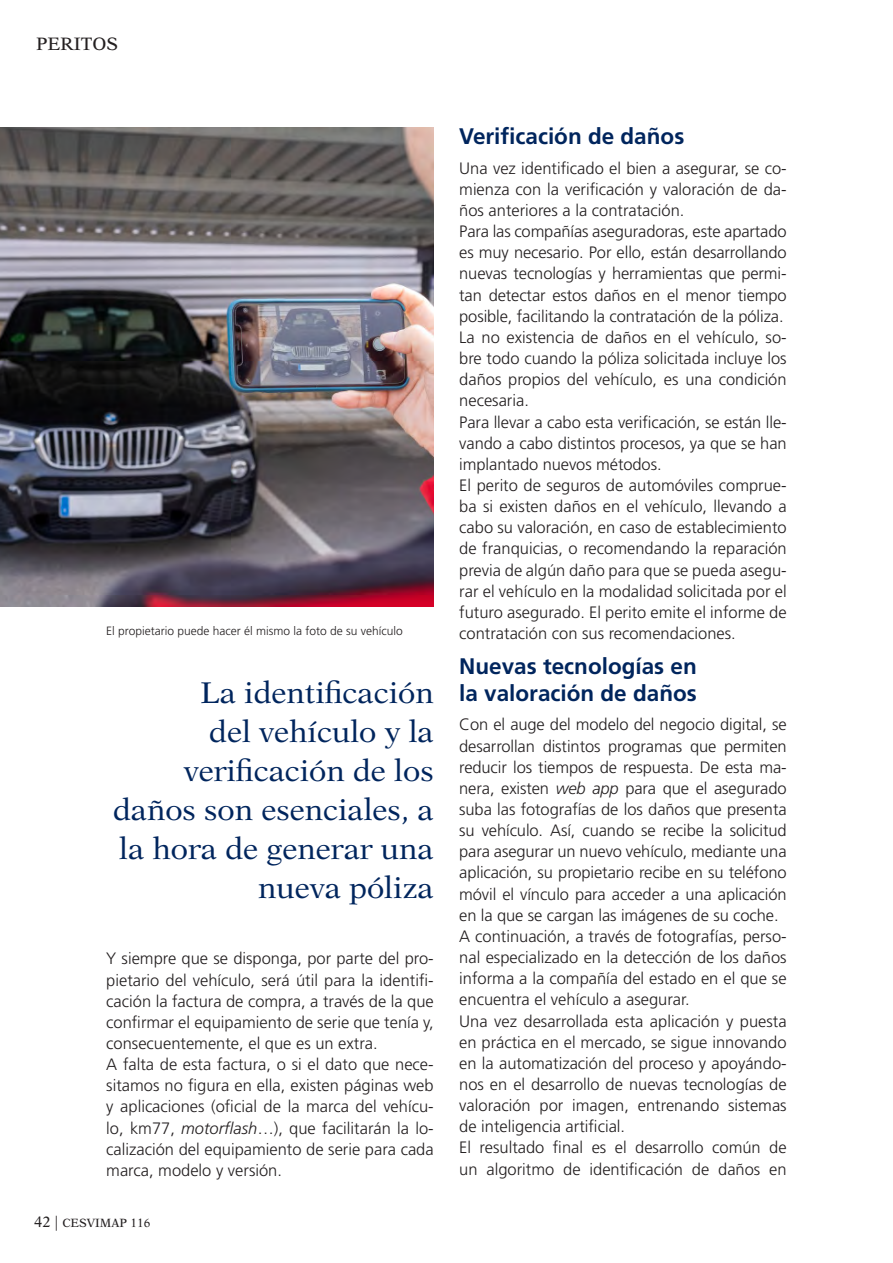
<style>
.page{position:relative;width:893px;height:1263px;background:#fff}
.page>*{position:absolute;margin:0;border:0;box-sizing:border-box;transform-origin:0 0}
.t1{font:30px/39px "New Aster";color:#00255d;text-align:right}
.t2{font:700 22.5px/27px "Frutiger";color:#00255d}
.t3{font:18px "New Aster";color:#231f20}
.t4{font:300 16.5px/21.1px "Frutiger";color:#231f20}
.t5{font:300 12px "Frutiger";color:#231f20}
.t6{font:12px "New Aster";color:#231f20}
.s1{font-style:italic}
.s2{font-size:15px}
</style>
<div class="page">
<img style="left:0;top:128px;width:434px;height:479px">
<p class="t3" style="left:36px;top:33px;width:83px">PERITOS</p>
<p class="t5" style="left:106px;top:624px;width:298px">El propietario puede hacer él mismo la foto de su vehículo</p>
<h1 class="t1" style="left:113px;top:673px;width:322px">La identificación<br>del vehículo y la verificación de los daños son esenciales, a la hora de generar una nueva póliza</h1>
<p class="t4" style="left:106px;top:948px;width:329px">Y siempre que se disponga, por parte del pro&shy;pietario del vehículo, será útil para la identifi&shy;cación la factura de compra, a través de la que confirmar el equipamiento de serie que tenía y, consecuentemente, el que es un extra.<br>A falta de esta factura, o si el dato que nece&shy;sitamos no figura en ella, existen páginas web y aplicaciones (oficial de la marca del vehícu&shy;lo, km77, <span class="s1">motorflash</span>…), que facilitarán la lo&shy;calización del equipamiento de serie para cada marca, modelo y versión.</p>
<p class="t6" style="left:34px;top:1216px;width:118px"><span class="s2">42 |</span> CESVIMAP 116</p>
<h2 class="t2" style="left:459px;top:123px;width:227px">Verificación de daños</h2>
<p class="t4" style="left:459px;top:158px;width:329px">Una vez identificado el bien a asegurar, se co&shy;mienza con la verificación y valoración de da&shy;ños anteriores a la contratación.<br>Para las compañías aseguradoras, este apartado es muy necesario. Por ello, están desarrollando nuevas tecnologías y herramientas que permi&shy;tan detectar estos daños en el menor tiempo posible, facilitando la contratación de la póliza.<br>La no existencia de daños en el vehículo, so&shy;bre todo cuando la póliza solicitada incluye los daños propios del vehículo, es una condición necesaria.<br>Para llevar a cabo esta verificación, se están lle&shy;vando a cabo distintos procesos, ya que se han implantado nuevos métodos.<br>El perito de seguros de automóviles comprue&shy;ba si existen daños en el vehículo, llevando a cabo su valoración, en caso de establecimiento de franquicias, o recomendando la reparación previa de algún daño para que se pueda asegu&shy;rar el vehículo en la modalidad solicitada por el futuro asegurado. El perito emite el informe de contratación con sus recomendaciones.</p>
<h2 class="t2" style="left:459px;top:653px;width:239px">Nuevas tecnologías en la valoración de daños</h2>
<p class="t4" style="left:459px;top:714px;width:329px">Con el auge del modelo del negocio digital, se desarrollan distintos programas que permiten reducir los tiempos de respuesta. De esta ma&shy;nera, existen <span class="s1">web app</span> para que el asegurado suba las fotografías de los daños que presenta su vehículo. Así, cuando se recibe la solicitud para asegurar un nuevo vehículo, mediante una aplicación, su propietario recibe en su teléfono móvil el vínculo para acceder a una aplicación en la que se cargan las imágenes de su coche.<br>A continuación, a través de fotografías, perso&shy;nal especializado en la detección de los daños informa a la compañía del estado en el que se encuentra el vehículo a asegurar.<br>Una vez desarrollada esta aplicación y puesta en práctica en el mercado, se sigue innovando en la automatización del proceso y apoyándo&shy;nos en el desarrollo de nuevas tecnologías de valoración por imagen, entrenando sistemas de inteligencia artificial.<br>El resultado final es el desarrollo común de un algoritmo de identificación de daños en</p>
</div>
